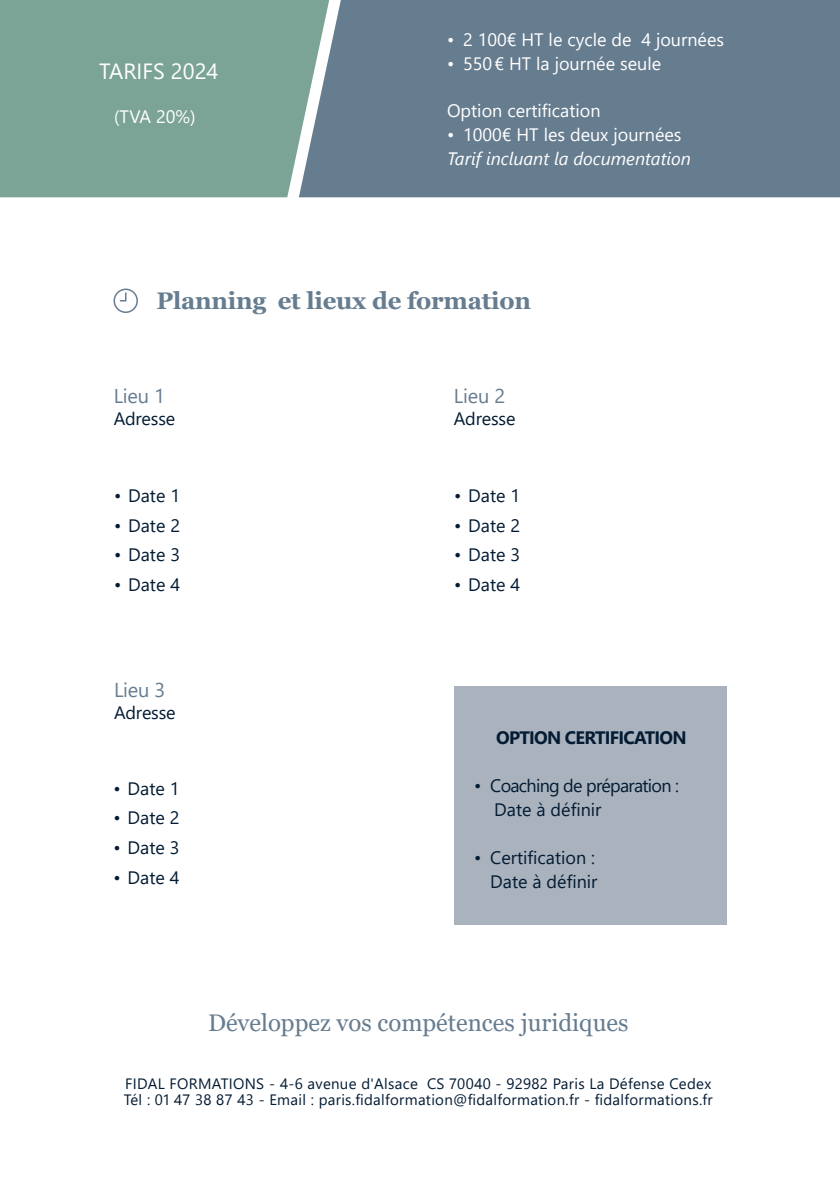
<style>
.page{position:relative;width:840px;height:1191px;background:#fff}
.page>*{position:absolute;margin:0;border:0;box-sizing:border-box;transform-origin:0 0}
.t1{font:24px "Georgia";color:#667c8f}
.t2{font:700 24px "Georgia";letter-spacing:-.01em;color:#667c8f}
.t3{font:22px "Segoe UI";color:#fff}
.t4{font:20px "Segoe UI";letter-spacing:-.01em;color:#667c8f}
.t5{font:18px "Segoe UI";color:#031b33}
.t6{font:18px "Segoe UI";color:#fff}
.t7{font:italic 18px "Segoe UI";color:#fff}
.t8{font:18px "Segoe UI";letter-spacing:-.04em;color:#031b33}
.t9{font:700 18px "Segoe UI";letter-spacing:-.04em;color:#031b33}
.t10{font:15px "Segoe UI";letter-spacing:.02em;color:#031b33}
</style>
<div class="page">
<div style="left:332px;top:0;width:507px;height:197px;background:#667c8f"></div>
<div style="left:0;top:0;width:332px;height:197px;background:#7ba396"></div>
<svg style="left:113px;top:288px;width:25px;height:25px"></svg>
<div style="left:454px;top:686px;width:272px;height:238px;background:#a9b2bd"></div>
<p class="t3" style="left:99px;top:50px;width:121px">TARIFS 2024</p>
<p class="t6" style="left:114px;top:100px;width:83px">(TVA 20%)</p>
<p class="t6" style="left:447px;top:23px;width:278px">• 2 100€ HT le cycle de 4 journées</p>
<p class="t6" style="left:447px;top:46px;width:215px">• 550€ HT la journée seule</p>
<p class="t6" style="left:447px;top:94px;width:155px">Option certification</p>
<p class="t6" style="left:447px;top:117px;width:236px">• 1000€ HT les deux journées</p>
<p class="t7" style="left:447px;top:141px;width:245px">Tarif incluant la documentation</p>
<p class="t2" style="left:156px;top:285px;width:376px">Planning et lieux de formation</p>
<p class="t4" style="left:114px;top:377px;width:53px">Lieu 1</p>
<p class="t5" style="left:114px;top:402px;width:63px">Adresse</p>
<p class="t5" style="left:114px;top:478px;width:67px">• Date 1</p>
<p class="t5" style="left:114px;top:508px;width:67px">• Date 2</p>
<p class="t5" style="left:114px;top:538px;width:67px">• Date 3</p>
<p class="t5" style="left:114px;top:567px;width:67px">• Date 4</p>
<p class="t4" style="left:114px;top:671px;width:53px">Lieu 3</p>
<p class="t5" style="left:114px;top:695px;width:63px">Adresse</p>
<p class="t5" style="left:113px;top:771px;width:67px">• Date 1</p>
<p class="t5" style="left:113px;top:801px;width:67px">• Date 2</p>
<p class="t5" style="left:113px;top:830px;width:67px">• Date 3</p>
<p class="t5" style="left:113px;top:860px;width:67px">• Date 4</p>
<p class="t4" style="left:453px;top:376px;width:53px">Lieu 2</p>
<p class="t5" style="left:453px;top:401px;width:63px">Adresse</p>
<p class="t5" style="left:454px;top:478px;width:67px">• Date 1</p>
<p class="t5" style="left:454px;top:508px;width:67px">• Date 2</p>
<p class="t5" style="left:454px;top:538px;width:67px">• Date 3</p>
<p class="t5" style="left:454px;top:567px;width:67px">• Date 4</p>
<p class="t9" style="left:496px;top:720px;width:192px">OPTION CERTIFICATION</p>
<p class="t8" style="left:474px;top:768px;width:206px">• Coaching de préparation :</p>
<p class="t5" style="left:494px;top:792px;width:109px">Date à définir</p>
<p class="t5" style="left:474px;top:840px;width:122px">• Certification :</p>
<p class="t5" style="left:490px;top:864px;width:109px">Date à définir</p>
<p class="t1" style="left:208px;top:1008px;width:421px">Développez vos compétences juridiques</p>
<p class="t10" style="left:125px;top:1069px;width:587px">FIDAL FORMATIONS - 4-6 avenue d'Alsace CS 70040 - 92982 Paris La Défense Cedex</p>
<p class="t10" style="left:124px;top:1085px;width:590px">Tél : 01 47 38 87 43 - Email : paris.fidalformation@fidalformation.fr - fidalformations.fr</p>
</div>
